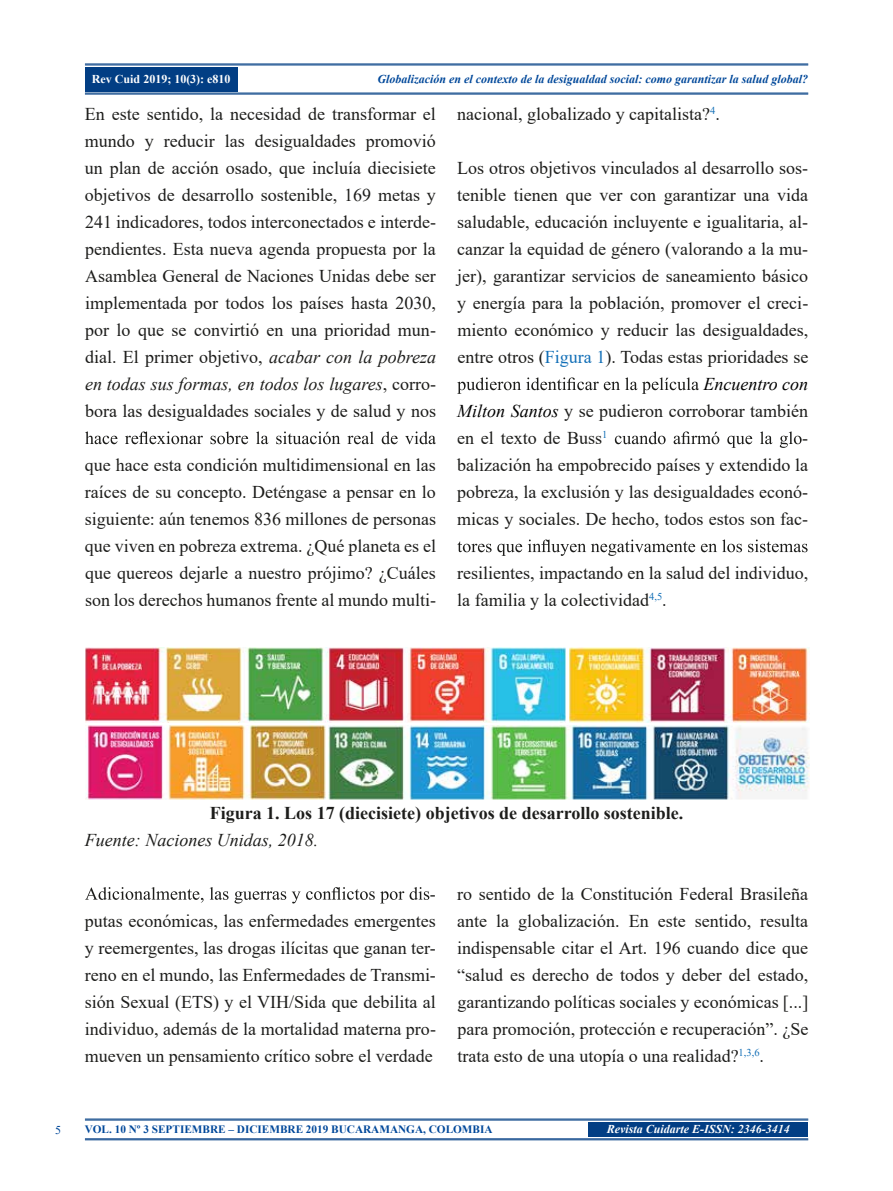
<style>
.page{position:relative;width:893px;height:1191px;background:#fff}
.page>*{position:absolute;margin:0;border:0;box-sizing:border-box;transform-origin:0 0}
.t1{font:18px/27px "Times New Roman";color:#1d1d1b;text-align:justify}
.t2{font:700 18px "Times New Roman";color:#1d1d1b}
.t3{font:italic 18px "Times New Roman";color:#1d1d1b}
.t4{font:italic 18px "Times New Roman";color:#000}
.t5{font:italic 700 12px "Times New Roman";color:#00489a}
.t6{font:italic 700 12px "Times New Roman";color:#fff}
.t7{font:700 12px "Times New Roman";color:#fff}
.t8{font:12px "Times New Roman";color:#00489a}
.t9{font:700 11.25px "Times New Roman";color:#00489a}
.s1{font-style:italic}
.s2{color:#126fb7}
.s3{font-style:italic;color:#000}
</style>
<div class="page">
<hr style="left:85px;top:1119px;width:723px;height:1px;background:#023e84">
<hr style="left:85px;top:1118px;width:723px;height:1px;background:#023e84">
<hr style="left:85px;top:1139px;width:723px;height:1px;background:#023e84">
<hr style="left:85px;top:1138px;width:723px;height:1px;background:#023e84">
<hr style="left:85px;top:64px;width:723px;height:1px;background:#023e84">
<hr style="left:85px;top:65px;width:723px;height:1px;background:#023e84">
<hr style="left:85px;top:93px;width:723px;height:1px;background:#023e84">
<hr style="left:85px;top:94px;width:723px;height:1px;background:#023e84">
<div style="left:85px;top:67px;width:153px;height:24px;background:#023e84"></div>
<div style="left:588px;top:1122px;width:220px;height:14px;background:#023e84"></div>
<svg style="left:85px;top:431px;width:351px;height:13px"></svg>
<svg style="left:457px;top:377px;width:242px;height:17px"></svg>
<svg style="left:615px;top:431px;width:187px;height:17px"></svg>
<svg style="left:457px;top:539px;width:351px;height:17px"></svg>
<svg style="left:85px;top:887px;width:344px;height:16px"></svg>
<img style="left:85px;top:647px;width:481px;height:75px">
<img style="left:329px;top:725px;width:481px;height:74px">
<img style="left:85px;top:725px;width:241px;height:74px">
<img style="left:569px;top:647px;width:241px;height:75px">
<p class="t7" style="left:92px;top:71px;width:140px">Rev Cuid 2019; 10(3): e810</p>
<p class="t5" style="left:377px;top:71px;width:432px">Globalización en el contexto de la desigualdad social: como garantizar la salud global?</p>
<p class="t1" style="left:85px;top:100px;width:353px">En este sentido, la necesidad de transformar el mundo y reducir las desigualdades promovió un plan de acción osado, que incluía diecisiete objetivos de desarrollo sostenible, 169 metas y 241 indicadores, todos interconectados e interde&shy;pendientes. Esta nueva agenda propuesta por la Asamblea General de Naciones Unidas debe ser implementada por todos los países hasta 2030, por lo que se convirtió en una prioridad mun&shy;dial. El primer objetivo, <span class="s1">acabar con la pobreza en todas sus formas, en todos los lugares</span>, corro&shy;bora las desigualdades sociales y de salud y nos</p>
<p class="t1" style="left:85px;top:451px;width:353px">que hace esta condición multidimensional en las raíces de su concepto. Deténgase a pensar en lo siguiente: aún tenemos 836 millones de personas que viven en pobreza extrema. ¿Qué planeta es el que quereos dejarle a nuestro prójimo? ¿Cuáles son los derechos humanos frente al mundo multi-</p>
<p class="t1" style="left:457px;top:100px;width:264px">nacional, globalizado y capitalista?<sup>4</sup>.</p>
<p class="t1" style="left:457px;top:154px;width:353px">Los otros objetivos vinculados al desarrollo sos-</p>
<p class="t1" style="left:457px;top:181px;width:352px">tenible tienen que ver con garantizar una vida</p>
<p class="t1" style="left:457px;top:208px;width:352px">saludable, educación incluyente e igualitaria, al-</p>
<p class="t1" style="left:457px;top:235px;width:353px">canzar la equidad de género (valorando a la mu-</p>
<p class="t1" style="left:457px;top:262px;width:352px">jer), garantizar servicios de saneamiento básico</p>
<p class="t1" style="left:457px;top:289px;width:352px">y energía para la población, promover el creci-</p>
<p class="t1" style="left:457px;top:316px;width:352px">miento económico y reducir las desigualdades,</p>
<p class="t1" style="left:457px;top:343px;width:352px">entre otros (<span class="s2">Figura 1</span>). Todas estas prioridades se</p>
<p class="t4" style="left:703px;top:371px;width:106px">Encuentro con</p>
<p class="t1" style="left:457px;top:397px;width:352px"><span class="s3">Milton Santos</span> y se pudieron corroborar también</p>
<p class="t1" style="left:457px;top:424px;width:152px">en el texto de Buss<sup>1</sup></p>
<p class="t1" style="left:457px;top:424px;width:353px;text-indent:345px">- balización ha empobrecido países y extendido la pobreza, la exclusión y las desigualdades econó&shy;micas y sociales. De hecho, todos estos son fac-</p>
<p class="t1" style="left:457px;top:559px;width:352px">resilientes, impactando en la salud del individuo, la familia y la colectividad<sup>4,5</sup>.</p>
<p class="t2" style="left:210px;top:799px;width:475px">Figura 1. Los 17 (diecisiete) objetivos de desarrollo sostenible.</p>
<p class="t3" style="left:85px;top:827px;width:235px">Fuente: Naciones Unidas, 2018.</p>
<p class="t1" style="left:85px;top:879px;width:353px;text-indent:345px">- putas económicas, las enfermedades emergentes y reemergentes, las drogas ilícitas que ganan ter&shy;reno en el mundo, las Enfermedades de Transmi&shy;sión Sexual (ETS) y el VIH/Sida que debilita al individuo, además de la mortalidad materna pro&shy;mueven un pensamiento crítico sobre el verdade</p>
<p class="t1" style="left:457px;top:879px;width:353px">ro sentido de la Constitución Federal Brasileña ante la globalización. En este sentido, resulta indispensable citar el Art. 196 cuando dice que “salud es derecho de todos y deber del estado, garantizando políticas sociales y económicas [...] para promoción, protección e recuperación”. ¿Se trata esto de una utopía o una realidad?<sup>1,3,6</sup>.</p>
<p class="t8" style="left:55px;top:1121px;width:7px">5</p>
<p class="t9" style="left:85px;top:1121px;width:409px">VOL. 10 Nº 3 SEPTIEMBRE – DICIEMBRE 2019 BUCARAMANGA, COLOMBIA</p>
<p class="t6" style="left:607px;top:1121px;width:184px">Revista Cuidarte E-ISSN: 2346-3414</p>
</div>
